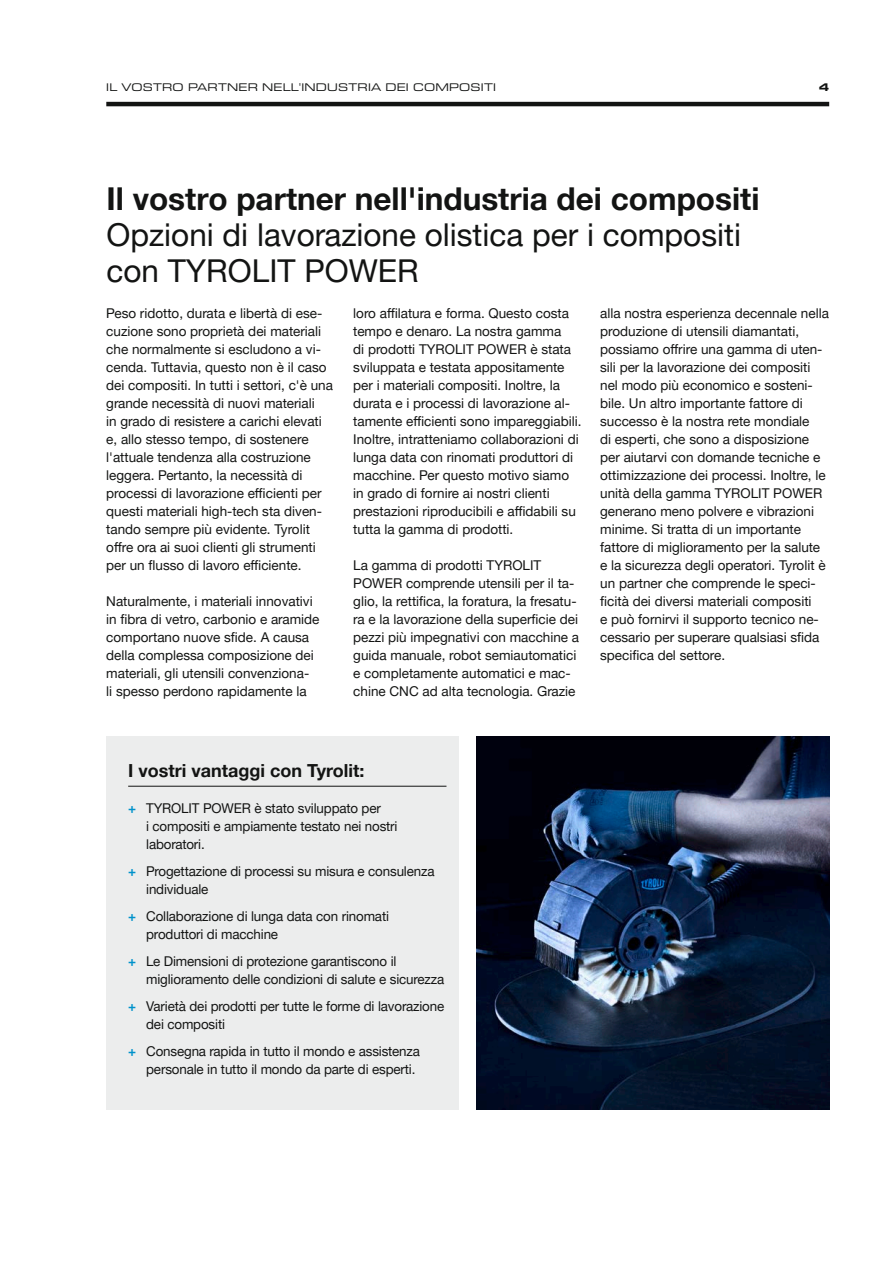
<style>
.page{position:relative;width:893px;height:1263px;background:#fff}
.page>*{position:absolute;margin:0;border:0;box-sizing:border-box;transform-origin:0 0}
.t1{font:31.5px/36px "Helvetica Neue LTW1 G";color:#131413}
.t2{font:700 31.5px "Helvetica Neue LTW1 G";color:#131413}
.t3{font:700 18px "Helvetica Neue LTW1 G";color:#131413}
.t4{font:13.5px/18px "Helvetica Neue LTW1 G";color:#131413}
.t5{font:expanded 11.25px "Eurostile Next W1 G";letter-spacing:.02em;color:#131413}
.t6{font:700 expanded 11.25px "Eurostile Next W1 G";color:#131413}
.s1{font-weight:700;color:#0092cb}
</style>
<div class="page">
<hr style="left:106px;top:102px;width:723px;height:4px;background:#131413">
<div style="left:107px;top:736px;width:352px;height:374px;background:#eceded"></div>
<img style="left:477px;top:736px;width:352px;height:374px">
<hr style="left:128px;top:786px;width:318px;height:1px;background:#131413">
<p class="t5" style="left:106px;top:80px;width:391px">IL VOSTRO PARTNER NELL'INDUSTRIA DEI COMPOSITI</p>
<h1 class="t2" style="left:107px;top:179px;width:654px">Il vostro partner nell'industria dei compositi</h1>
<h1 class="t1" style="left:107px;top:216px;width:636px">Opzioni di lavorazione olistica per i compositi con TYROLIT POWER</h1>
<p class="t6" style="left:819px;top:80px;width:12px">4</p>
<p class="t4" style="left:106px;top:304px;width:228px">Peso ridotto, durata e libertà di ese&shy;cuzione sono proprietà dei materiali che normalmente si escludono a vi&shy;cenda. Tuttavia, questo non è il caso dei compositi. In tutti i settori, c'è una grande necessità di nuovi materiali<br>in grado di resistere a carichi elevati e, allo stesso tempo, di sostenere l'attuale tendenza alla costruzione leggera. Pertanto, la necessità di processi di lavorazione efficienti per questi materiali high-tech sta diven&shy;tando sempre più evidente. Tyrolit offre ora ai suoi clienti gli strumenti per un flusso di lavoro efficiente.</p>
<p class="t4" style="left:106px;top:592px;width:215px">Naturalmente, i materiali innovativi in fibra di vetro, carbonio e aramide comportano nuove sfide. A causa della complessa composizione dei materiali, gli utensili convenziona-<br>li spesso perdono rapidamente la</p>
<p class="t4" style="left:353px;top:304px;width:230px">loro affilatura e forma. Questo costa tempo e denaro. La nostra gamma<br>di prodotti TYROLIT POWER è stata sviluppata e testata appositamente per i materiali compositi. Inoltre, la durata e i processi di lavorazione al&shy;tamente efficienti sono impareggiabili.<br>Inoltre, intratteniamo collaborazioni di lunga data con rinomati produttori di macchine. Per questo motivo siamo in grado di fornire ai nostri clienti prestazioni riproducibili e affidabili su tutta la gamma di prodotti.</p>
<p class="t4" style="left:353px;top:556px;width:227px">La gamma di prodotti TYROLIT POWER comprende utensili per il ta&shy;glio, la rettifica, la foratura, la fresatu&shy;ra e la lavorazione della superficie dei pezzi più impegnativi con macchine a guida manuale, robot semiautomatici e completamente automatici e mac&shy;chine CNC ad alta tecnologia. Grazie</p>
<p class="t4" style="left:600px;top:304px;width:230px">alla nostra esperienza decennale nella produzione di utensili diamantati, possiamo offrire una gamma di uten&shy;sili per la lavorazione dei compositi nel modo più economico e sosteni&shy;bile. Un altro importante fattore di successo è la nostra rete mondiale<br>di esperti, che sono a disposizione per aiutarvi con domande tecniche e ottimizzazione dei processi. Inoltre, le unità della gamma TYROLIT POWER generano meno polvere e vibrazioni minime. Si tratta di un importante fattore di miglioramento per la salute e la sicurezza degli operatori. Tyrolit è un partner che comprende le speci&shy;ficità dei diversi materiali compositi<br>e può fornirvi il supporto tecnico ne&shy;cessario per superare qualsiasi sfida specifica del settore.</p>
<h2 class="t3" style="left:128px;top:759px;width:238px">I vostri vantaggi con Tyrolit:</h2>
<p class="t4" style="left:146px;top:799px;width:253px;text-indent:-18px"><span class="s1">+</span> TYROLIT POWER è stato sviluppato per<br>i compositi e ampiamente testato nei nostri laboratori.</p>
<p class="t4" style="left:146px;top:862px;width:290px;text-indent:-18px"><span class="s1">+</span> Progettazione di processi su misura e consulenza individuale</p>
<p class="t4" style="left:146px;top:907px;width:244px;text-indent:-18px"><span class="s1">+</span> Collaborazione di lunga data con rinomati produttori di macchine</p>
<p class="t4" style="left:146px;top:952px;width:300px;text-indent:-18px"><span class="s1">+</span> Le Dimensioni di protezione garantiscono il miglioramento delle condizioni di salute e sicurezza</p>
<p class="t4" style="left:146px;top:997px;width:299px;text-indent:-18px"><span class="s1">+</span> Varietà dei prodotti per tutte le forme di lavorazione dei compositi</p>
<p class="t4" style="left:146px;top:1042px;width:275px;text-indent:-18px"><span class="s1">+</span> Consegna rapida in tutto il mondo e assistenza personale in tutto il mondo da parte di esperti.</p>
</div>
